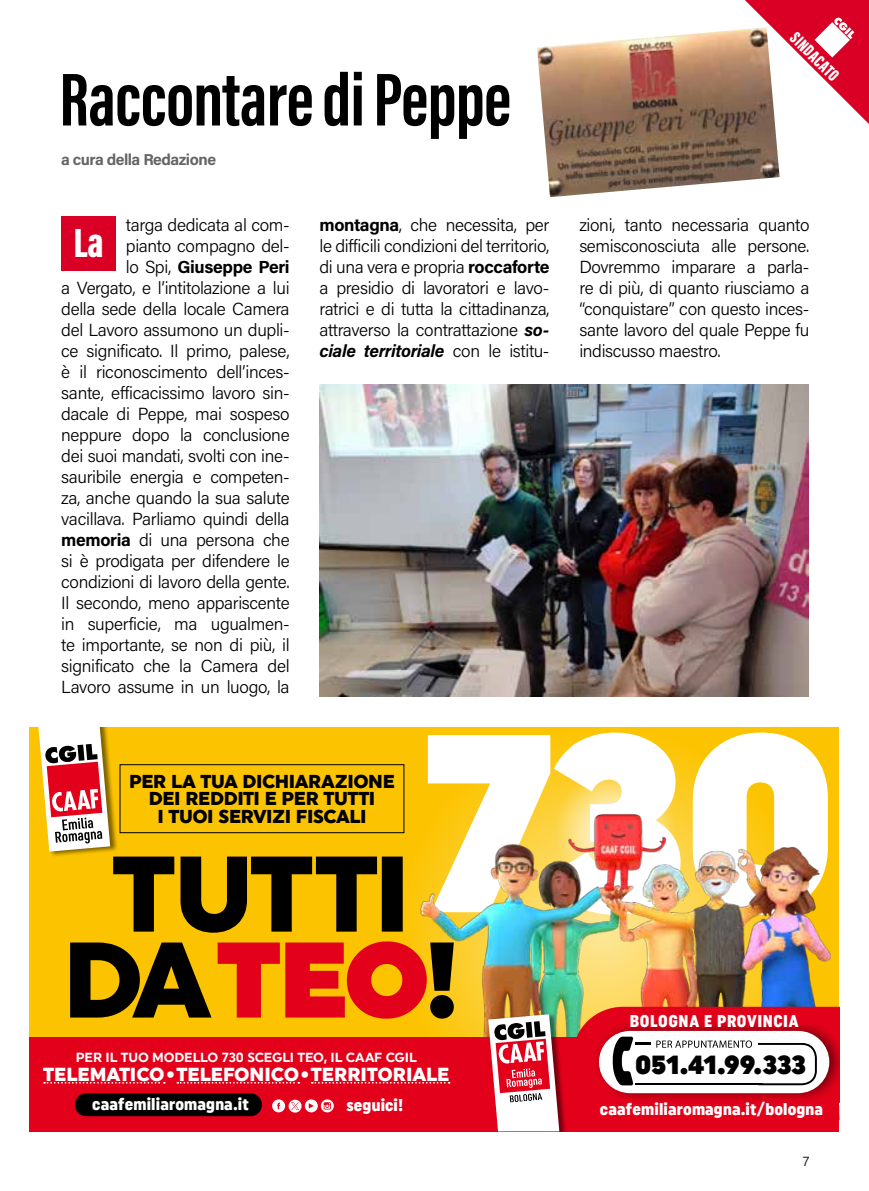
<style>
.page{position:relative;width:869px;height:1191px;background:#fff}
.page>*{position:absolute;margin:0;border:0;box-sizing:border-box;transform-origin:0 0}
.t1{font:700 77px "Acumin Pro Extra Cond";letter-spacing:-.01em;color:#000}
.t2{font:900 42px "Acumin Pro Extra Cond";color:#fff}
.t3{font:26.07px "Uniform Regular 5";letter-spacing:-.02em;color:#000}
.t4{font:900 18.72px "Uniform";letter-spacing:-.005em;color:#fff}
.t5{font:900 18.55px/17.5px "Uniform";letter-spacing:-.025em;color:#000;text-align:center}
.t6{font:300 17.5px/21px "Acumin Pro";letter-spacing:-.02em;color:#000;text-align:justify}
.t7{font:900 17.5px "Acumin Pro Extra Cond";color:#fff}
.t8{font:16.97px "Uniform Condensed 3";letter-spacing:.01em;color:#fff}
.t9{font:16.97px "Uniform Condensed 3";letter-spacing:.035em;color:#fff}
.t10{font:700 15.75px "Acumin Pro";letter-spacing:-.03em;color:#646567}
.t11{font:300 14px "Acumin Pro";color:#000}
.t12{font:13.12px "Uniform Regular 2";letter-spacing:-.015em;color:#fff}
.s1{font-weight:700}
.s2{font-weight:700;font-style:italic}
</style>
<div class="page">
<div style="left:30px;top:727px;width:808px;height:404px;background:#fcc400"></div>
<svg style="left:402px;top:732px;width:404px;height:200px;fill:#fff"></svg>
<svg style="left:554px;top:769px;width:121px;height:121px;background:#fdf1c4"></svg>
<img style="left:413px;top:801px;width:418px;height:236px">
<div style="left:30px;top:1037px;width:808px;height:94px;background:#e2001a"></div>
<svg style="left:44px;top:1082px;width:121px;height:1px"></svg>
<svg style="left:177px;top:1082px;width:122px;height:1px"></svg>
<svg style="left:311px;top:1082px;width:138px;height:1px"></svg>
<svg style="left:217px;top:941px;width:236px;height:77px"></svg>
<svg style="left:70px;top:942px;width:141px;height:75px"></svg>
<svg style="left:573px;top:1006px;width:265px;height:94px;background:#dc8088"></svg>
<svg style="left:38px;top:727px;width:364px;height:205px"></svg>
<div style="left:488px;top:1012px;width:80px;height:119px;background:#000;opacity:.5"></div>
<svg style="left:488px;top:1014px;width:71px;height:117px"></svg>
<div style="left:75px;top:1093px;width:187px;height:23px;background:#000;border-radius:11px"></div>
<svg style="left:272px;top:1099px;width:61px;height:13px"></svg>
<img style="left:319px;top:384px;width:488px;height:312px">
<div style="left:61px;top:216px;width:55px;height:55px;background:#da0025"></div>
<img style="left:537px;top:29px;width:242px;height:168px">
<svg style="left:744px;top:0;width:124px;height:124px"></svg>
<h1 class="t1" style="left:60px;top:52px;width:453px">Raccontare di Peppe</h1>
<p class="t10" style="left:61px;top:148px;width:156px">a cura della Redazione</p>
<p class="t7" style="left:800px;top:27px;width:63px;rotate:45deg">SINDACATO</p>
<p class="t6" style="left:61px;top:214px;width:230px;text-align:right">targa dedicata al com-<br>pianto compagno del-<br>lo Spi, <span class="s1">Giuseppe Peri<br></span>a Vergato, e l’intitolazione a lui della sede della locale Camera del Lavoro assumono un dupli&shy;ce significato. Il primo, palese, è il riconoscimento dell’inces&shy;sante, efficacissimo lavoro sin&shy;dacale di Peppe, mai sospeso neppure dopo la conclusione dei suoi mandati, svolti con ine&shy;sauribile energia e competen&shy;za, anche quando la sua salute vacillava. Parliamo quindi della <span class="s1">memoria</span> di una persona che si è prodigata per difendere le condizioni di lavoro della gente.<br>Il secondo, meno appariscente in superficie, ma ugualmen&shy;te importante, se non di più, il significato che la Camera del<br>Lavoro assume in un luogo, la</p>
<h2 class="t2" style="left:74px;top:217px;width:31px">La</h2>
<p class="t6" style="left:319px;top:214px;width:231px"><span class="s1">montagna</span>, che necessita, per le difficili condizioni del territorio, di una vera e propria <span class="s1">roccaforte </span>a presidio di lavoratori e lavo&shy;ratrici e di tutta la cittadinanza, attraverso la contrattazione <span class="s2">so&shy;ciale territoriale</span> con le istitu-</p>
<p class="t6" style="left:579px;top:214px;width:231px">zioni, tanto necessaria quanto semisconosciuta alle persone.<br>Dovremmo imparare a parla&shy;re di più, di quanto riusciamo a “conquistare” con questo inces&shy;sante lavoro del quale Peppe fu indiscusso maestro.</p>
<p class="t5" style="left:129px;top:772px;width:267px">PER LA TUA DICHIARAZIONE<br>DEI REDDITI E PER TUTTI<br>I TUOI SERVIZI FISCALI</p>
<p class="t9" style="left:629px;top:1010px;width:170px">BOLOGNA E PROVINCIA</p>
<p class="t12" style="left:76px;top:1049px;width:342px">PER IL TUO MODELLO 730 SCEGLI TEO, IL CAAF CGIL</p>
<p class="t4" style="left:43px;top:1062px;width:407px">TELEMATICO•TELEFONICO•TERRITORIALE</p>
<h3 class="t3" style="left:634px;top:1049px;width:173px">051.41.99.333</h3>
<p class="t8" style="left:92px;top:1094px;width:158px">caafemiliaromagna.it</p>
<p class="t8" style="left:346px;top:1095px;width:58px">seguici!</p>
<p class="t8" style="left:599px;top:1098px;width:225px">caafemiliaromagna.it/bologna</p>
<p class="t11" style="left:802px;top:1151px;width:8px">7</p>
</div>
